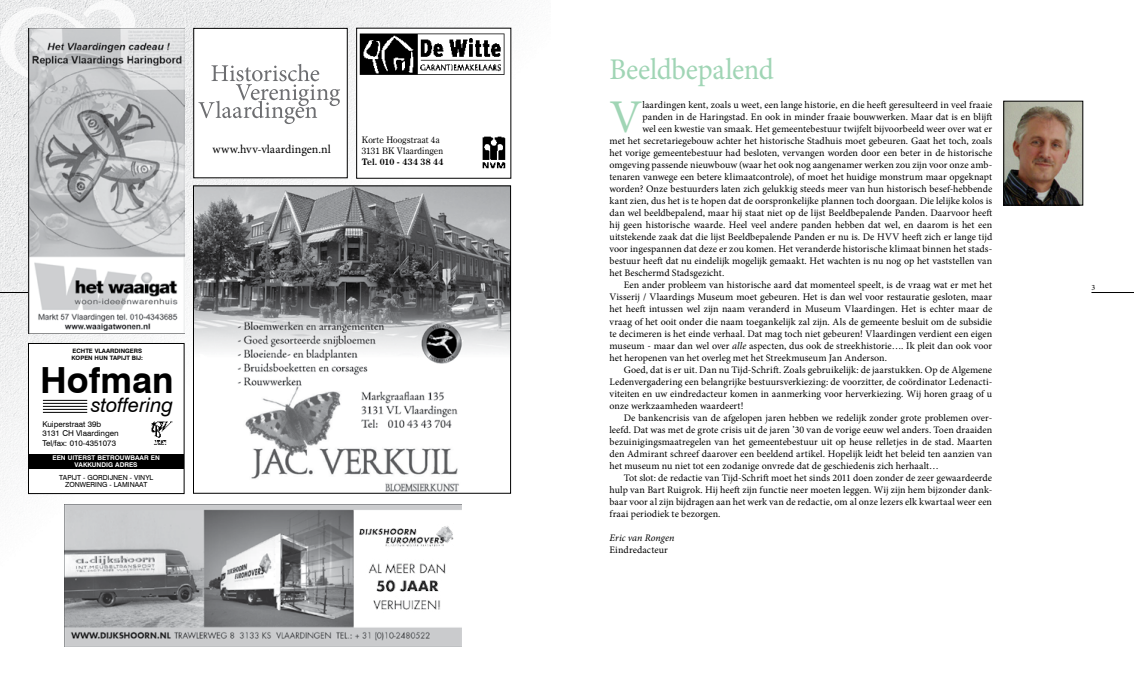
<style>
.page{position:relative;width:1134px;height:681px;background:#fff}
.page>*{position:absolute;margin:0;border:0;box-sizing:border-box;transform-origin:0 0}
.t1{font:46.9px "Minion Pro";color:#a0d5b5}
.t2{font:700 36px "Swiss 721 BT";color:#000}
.t3{font:30px "Minion Pro";letter-spacing:-.01em;color:#a0d5b5;scale:.95 1}
.t4{font:italic 20px "Swiss 721 BT";color:#000}
.t5{font:12px "Minion Pro";letter-spacing:.01em;color:#000}
.t6{font:10px "Minion Pro";letter-spacing:.005em;color:#000}
.t7{font:italic 10px "Minion Pro";color:#000}
.t8{font:9px/10.8px "Century Oldstyle BT";letter-spacing:.005em;color:#000}
.t9{font:700 9px "Century Oldstyle BT";letter-spacing:.01em;color:#000}
.t10{font:8px/9.6px "Swiss 721 BT";color:#000}
.t11{font:8px "Minion Pro";color:#000}
.t12{font:7px/7px "Swiss 721 BT";color:#000;text-align:center}
.t13{font:700 6.5px/7px "Swiss 721 BT";color:#fff;text-align:center}
.t14{font:700 6px/7.2px "Swiss 721 BT";color:#000}
.s1{font-style:italic}
</style>
<div class="page">
<img style="left:0;top:0;width:516px;height:647px">
<svg style="left:0;top:0;width:139px;height:80px"></svg>
<hr style="left:0;top:292px;width:43px;height:1px;background:#000">
<hr style="left:1091px;top:292px;width:43px;height:1px;background:#000">
<img style="left:1005px;top:103px;width:76px;height:100px">
<div style="left:1003px;top:101px;width:80px;height:104px;border:1px solid #000"></div>
<div style="left:28px;top:343px;width:156px;height:150px;background:#fff"></div>
<img style="left:151px;top:421px;width:22px;height:24px">
<div style="left:28px;top:343px;width:156px;height:150px;border:1px solid #000"></div>
<hr style="left:43px;top:412px;width:44px;height:1px;background:#000">
<hr style="left:43px;top:409px;width:44px;height:1px;background:#000">
<hr style="left:43px;top:406px;width:44px;height:1px;background:#000">
<hr style="left:43px;top:403px;width:44px;height:1px;background:#000">
<hr style="left:43px;top:400px;width:44px;height:1px;background:#000">
<div style="left:28px;top:454px;width:156px;height:14px;background:#000"></div>
<img style="left:65px;top:504px;width:397px;height:142px">
<img style="left:195px;top:187px;width:314px;height:304px">
<div style="left:193px;top:185px;width:318px;height:308px;border:1px solid #000"></div>
<img style="left:28px;top:28px;width:156px;height:306px">
<div style="left:194px;top:28px;width:153px;height:150px;background:#fff"></div>
<div style="left:357px;top:28px;width:154px;height:150px;background:#fff"></div>
<img style="left:359px;top:33px;width:147px;height:136px">
<div style="left:360px;top:133px;width:83px;height:36px;background:#fff"></div>
<svg style="left:198px;top:64px;width:142px;height:60px"></svg>
<p class="t5" style="left:212px;top:141px;width:120px">www.hvv-vlaardingen.nl</p>
<p class="t8" style="left:362px;top:134px;width:83px">Korte Hoogstraat 4a<br>3131 BK Vlaardingen</p>
<p class="t9" style="left:362px;top:156px;width:83px">Tel. 010 - 434 38 44</p>
<p class="t14" style="left:72px;top:347px;width:73px">ECHTE VLAARDINGERS<br>KOPEN HUN TAPIJT BIJ:</p>
<h2 class="t2" style="left:40px;top:358px;width:135px">HOFMAN</h2>
<h3 class="t4" style="left:91px;top:393px;width:84px">stoffering</h3>
<p class="t10" style="left:42px;top:419px;width:78px">Kuiperstraat 39b<br>3131 CH Vlaardingen<br>Tel/fax: 010-4351073</p>
<p class="t13" style="left:52px;top:454px;width:109px">EEN UITERST BETROUWBAAR EN<br>VAKKUNDIG ADRES</p>
<p class="t12" style="left:59px;top:474px;width:96px">tapijt - gordijnen - vinyl zonwering - LAMINAAT</p>
<h3 class="t3" style="left:609px;top:49px;width:175px">Beeldbepalend</h3>
<h1 class="t1" style="left:609px;top:86px;width:34px">V</h1>
<p class="t6" style="left:642px;top:98px;width:351px">laardingen kent, zoals u weet, een lange historie, en die heeft geresulteerd in veel fraaie</p>
<p class="t6" style="left:642px;top:110px;width:351px">panden in de Haringstad. En ook in minder fraaie bouwwerken. Maar dat is en blijft</p>
<p class="t6" style="left:642px;top:122px;width:351px">wel een kwestie van smaak. Het gemeentebestuur twijfelt bijvoorbeeld weer over wat er</p>
<p class="t6" style="left:609px;top:134px;width:384px">met het secretariegebouw achter het historische Stadhuis moet gebeuren. Gaat het toch, zoals</p>
<p class="t6" style="left:609px;top:146px;width:384px">het vorige gemeentebestuur had besloten, vervangen worden door een beter in de historische</p>
<p class="t6" style="left:609px;top:158px;width:384px">omgeving passende nieuwbouw (waar het ook nog aangenamer werken zou zijn voor onze amb-</p>
<p class="t6" style="left:609px;top:170px;width:384px">tenaren vanwege een betere klimaatcontrole), of moet het huidige monstrum maar opgeknapt</p>
<p class="t6" style="left:609px;top:182px;width:384px">worden? Onze bestuurders laten zich gelukkig steeds meer van hun historisch besef-hebbende</p>
<p class="t6" style="left:609px;top:194px;width:384px">kant zien, dus het is te hopen dat de oorspronkelijke plannen toch doorgaan. Die lelijke kolos is</p>
<p class="t6" style="left:609px;top:206px;width:384px">dan wel beeldbepalend, maar hij staat niet op de lijst Beeldbepalende Panden. Daarvoor heeft</p>
<p class="t6" style="left:609px;top:218px;width:384px">hij geen historische waarde. Heel veel andere panden hebben dat wel, en daarom is het een</p>
<p class="t6" style="left:609px;top:230px;width:384px">uitstekende zaak dat die lijst Beeldbepalende Panden er nu is. De HVV heeft zich er lange tijd</p>
<p class="t6" style="left:609px;top:242px;width:384px">voor ingespannen dat deze er zou komen. Het veranderde historische klimaat binnen het stads-</p>
<p class="t6" style="left:609px;top:254px;width:384px">bestuur heeft dat nu eindelijk mogelijk gemaakt. Het wachten is nu nog op het vaststellen van</p>
<p class="t6" style="left:609px;top:266px;width:116px">het Beschermd Stadsgezicht.</p>
<p class="t6" style="left:624px;top:278px;width:370px">Een ander probleem van historische aard dat momenteel speelt, is de vraag wat er met het</p>
<p class="t6" style="left:609px;top:290px;width:384px">Visserij / Vlaardings Museum moet gebeuren. Het is dan wel voor restauratie gesloten, maar</p>
<p class="t6" style="left:609px;top:302px;width:384px">het heeft intussen wel zijn naam veranderd in Museum Vlaardingen. Het is echter maar de</p>
<p class="t6" style="left:609px;top:314px;width:384px">vraag of het ooit onder die naam toegankelijk zal zijn. Als de gemeente besluit om de subsidie</p>
<p class="t6" style="left:609px;top:326px;width:384px">te decimeren is het einde verhaal. Dat mag toch niet gebeuren! Vlaardingen verdient een eigen</p>
<p class="t6" style="left:609px;top:338px;width:384px">museum - maar dan wel over <span class="s1">alle</span> aspecten, dus ook de streekhistorie…. Ik pleit dan ook voor</p>
<p class="t6" style="left:609px;top:350px;width:279px">het heropenen van het overleg met het Streekmuseum Jan Anderson.</p>
<p class="t6" style="left:624px;top:362px;width:370px">Goed, dat is er uit. Dan nu Tijd-Schrift. Zoals gebruikelijk: de jaarstukken. Op de Algemene</p>
<p class="t6" style="left:609px;top:374px;width:384px">Ledenvergadering een belangrijke bestuursverkiezing: de voorzitter, de coördinator Ledenacti-</p>
<p class="t6" style="left:609px;top:386px;width:384px">viteiten en uw eindredacteur komen in aanmerking voor herverkiezing. Wij horen graag of u</p>
<p class="t6" style="left:609px;top:398px;width:135px">onze werkzaamheden waardeert!</p>
<p class="t6" style="left:624px;top:410px;width:370px">De bankencrisis van de afgelopen jaren hebben we redelijk zonder grote problemen over-</p>
<p class="t6" style="left:609px;top:422px;width:384px">leefd. Dat was met de grote crisis uit de jaren ’30 van de vorige eeuw wel anders. Toen draaiden</p>
<p class="t6" style="left:609px;top:434px;width:384px">bezuinigingsmaatregelen van het gemeentebestuur uit op heuse relletjes in de stad. Maarten</p>
<p class="t6" style="left:609px;top:446px;width:384px">den Admirant schreef daarover een beeldend artikel. Hopelijk leidt het beleid ten aanzien van</p>
<p class="t6" style="left:609px;top:458px;width:331px">het museum nu niet tot een zodanige onvrede dat de geschiedenis zich herhaalt…</p>
<p class="t6" style="left:624px;top:470px;width:370px">Tot slot: de redactie van Tijd-Schrift moet het sinds 2011 doen zonder de zeer gewaardeerde</p>
<p class="t6" style="left:609px;top:482px;width:384px">hulp van Bart Ruigrok. Hij heeft zijn functie neer moeten leggen. Wij zijn hem bijzonder dank-</p>
<p class="t6" style="left:609px;top:494px;width:384px">baar voor al zijn bijdragen aan het werk van de redactie, om al onze lezers elk kwartaal weer een</p>
<p class="t6" style="left:609px;top:506px;width:113px">fraai periodiek te bezorgen.</p>
<p class="t7" style="left:609px;top:530px;width:66px">Eric van Rongen</p>
<p class="t6" style="left:609px;top:542px;width:60px">Eindredacteur</p>
<p class="t11" style="left:1091px;top:281px;width:5px">3</p>
</div>
